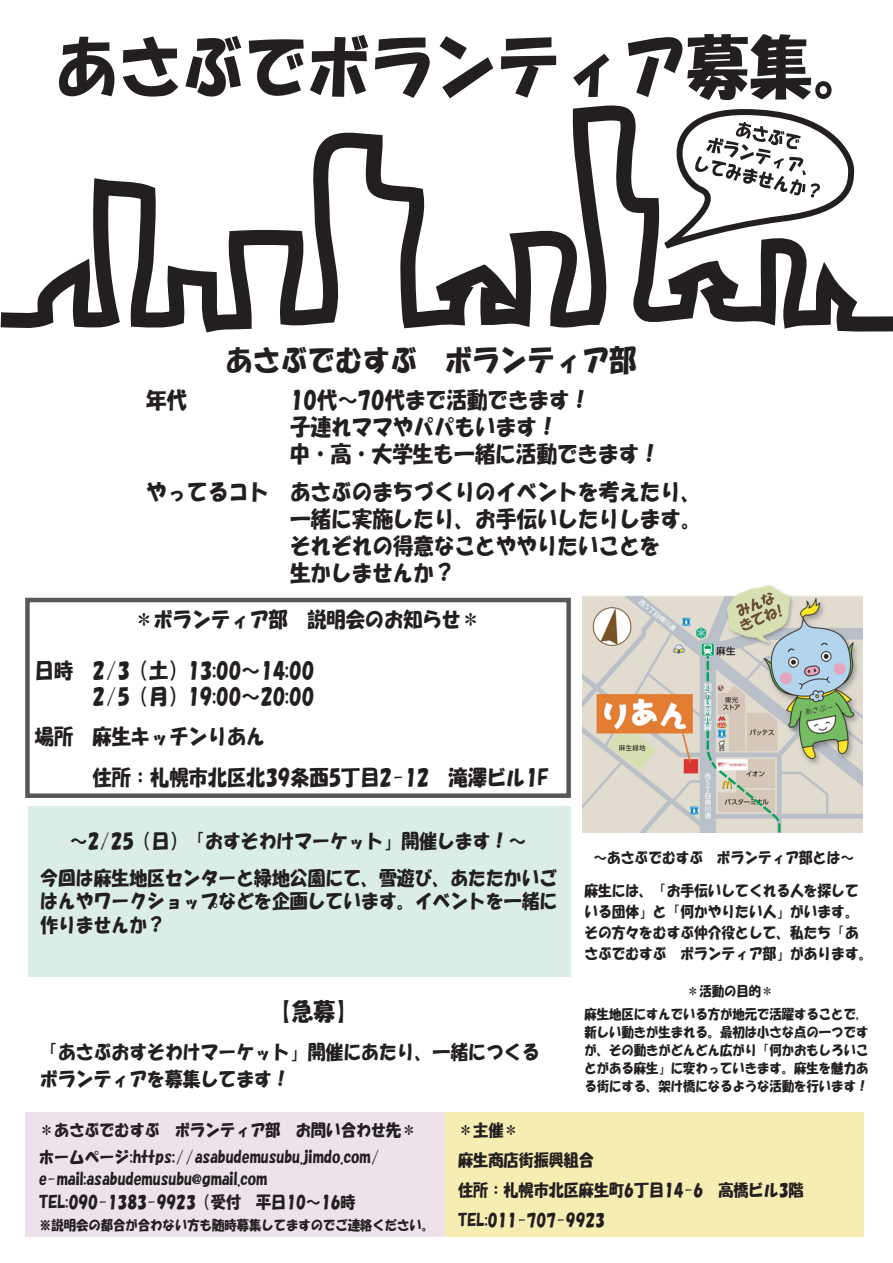
<style>
.page{position:relative;width:893px;height:1263px;background:#fff}
.page>*{position:absolute;margin:0;border:0;box-sizing:border-box;transform-origin:0 0}
.t1{font:69px "HGS Soei Kakupoptai";color:#231f20;scale:.91 1}
.t2{font:30px "HGS Soei Kakupoptai";color:#231f20;scale:.91 1}
.t3{font:24px "HGS Soei Kakupoptai";color:#231f20;scale:.91 1}
.t4{font:22.5px/27px "HGS Soei Kakupoptai";color:#231f20;scale:.91 1}
.t5{font:21px/25.5px "HGS Soei Kakupoptai";color:#231f20;text-align:right;scale:.91 1}
.t6{font:19.5px/36.8px "HGS Soei Kakupoptai";color:#231f20;scale:.91 1}
.t7{font:16.5px/30px "HGS Soei Kakupoptai";color:#231f20;scale:.91 1}
.t8{font:15px/21px "HGS Soei Kakupoptai";color:#231f20;scale:.91 1}
.t9{font:13.5px/18px "HGS Soei Kakupoptai";color:#231f20;scale:.91 1}
</style>
<div class="page">
<div style="left:444px;top:1112px;width:419px;height:124px;background:#f6edb2"></div>
<div style="left:25px;top:1112px;width:420px;height:125px;background:#ede1ec"></div>
<div style="left:28px;top:806px;width:542px;height:170px;background:#dbede7"></div>
<svg style="left:0;top:105px;width:893px;height:228px"></svg>
<div style="left:25px;top:598px;width:546px;height:200px;border:4px solid #57585a"></div>
<svg style="left:658px;top:106px;width:199px;height:146px"></svg>
<img style="left:582px;top:585px;width:281px;height:247px">
<h1 class="t1" style="left:55px;top:32px;width:903px">あさぶでボランティア募集。</h1>
<h2 class="t2" style="left:225px;top:345px;width:454px">あさぶでむすぶ ボランティア部</h2>
<h3 class="t4" style="left:146px;top:387px;width:47px">年代</h3>
<h3 class="t4" style="left:289px;top:387px;width:409px">10代～70代まで活動できます！<br>子連れママやパパもいます！<br>中・高・大学生も一緒に活動できます！</h3>
<h3 class="t4" style="left:290px;top:478px;width:454px;text-indent:-144px">やってるコト あさぶのまちづくりのイベントを考えたり、一緒に実施したり、お手伝いしたりします。それぞれの得意なことややりたいことを<br>生かしませんか？</h3>
<p class="t5" style="left:134px;top:607px;width:381px">＊ボランティア部 説明会のお知らせ＊</p>
<p class="t5" style="left:35px;top:658px;width:308px">日時 2/3（土）13:00～14:00<br>2/5（月）19:00～20:00</p>
<p class="t5" style="left:93px;top:716px;width:503px;line-height:40.5px;text-align:left;text-indent:-58px">場所 麻生キッチンりあん<br>住所：札幌市北区北39条西5丁目2-12 滝澤ビル1F</p>
<p class="t6" style="left:40px;top:823px;width:570px;text-align:center">～2/25（日）「おすそわけマーケット」開催します！～<br>今回は麻生地区センターと緑地公園にて、雪遊び、あたたかいご</p>
<p class="t6" style="left:40px;top:889px;width:570px;line-height:23.2px">はんやワークショップなどを企画しています。イベントを一緒に作りませんか？</p>
<p class="t8" style="left:593px;top:847px;width:288px">～あさぶでむすぶ ボランティア部とは～</p>
<p class="t8" style="left:584px;top:880px;width:318px">麻生には、「お手伝いしてくれる人を探している団体」と「何かやりたい人」がいます。その方々をむすぶ仲介役として、私たち「あさぶでむすぶ ボランティア部」があります。</p>
<p class="t9" style="left:584px;top:980px;width:303px;line-height:22.5px;text-indent:103px">＊活動の目的＊<br>麻生地区にすんでいる方が地元で活躍することで,</p>
<p class="t9" style="left:584px;top:1023px;width:314px;text-align:justify">新しい動きが生まれる。最初は小さな点の一つですが、その動きがどんどん広がり「何かおもしろいことがある麻生」に変わっていきます。麻生を魅力ある街にする、架け橋になるような活動を行います！</p>
<h3 class="t3" style="left:270px;top:999px;width:98px">【急募】</h3>
<p class="t6" style="left:40px;top:1038px;width:550px;line-height:27px">「あさぶおすそわけマーケット」開催にあたり、一緒につくるボランティアを募集してます！</p>
<p class="t7" style="left:458px;top:1114px;width:381px">＊主催＊<br>麻生商店街振興組合<br>住所：札幌市北区麻生町6丁目14-6 高橋ビル3階<br>TEL:011-707-9923</p>
<p class="t7" style="left:39px;top:1116px;width:416px;line-height:27px">＊あさぶでむすぶ ボランティア部 お問い合わせ先＊ホームページ:https://asabudemusubu.jimdo.com/</p>
<p class="t7" style="left:39px;top:1168px;width:349px;line-height:22.5px">e-mail:asabudemusubu@gmail.com<br>TEL:090-1383-9923（受付 平日10～16時</p>
<p class="t9" style="left:39px;top:1216px;width:436px">※説明会の都合が合わない方も随時募集してますのでご連絡ください。</p>
</div>
